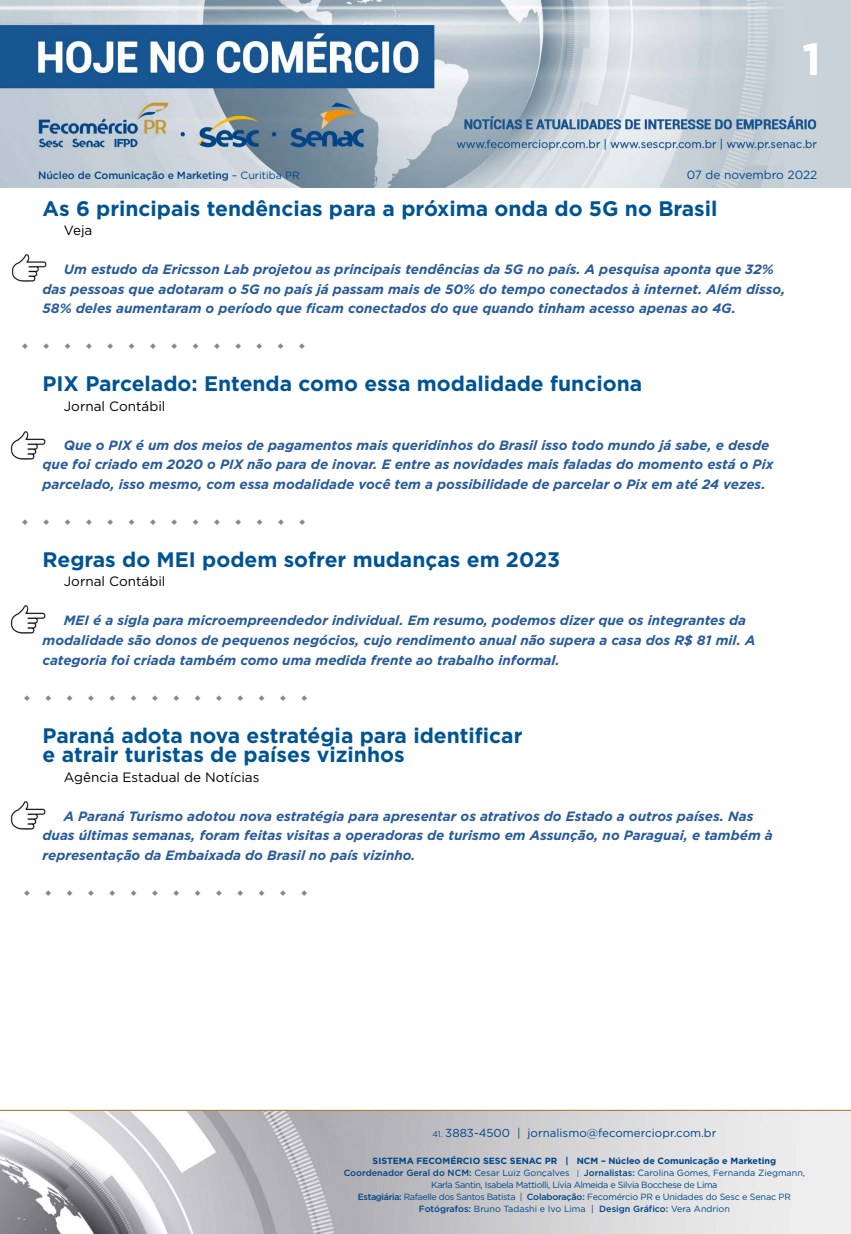
<style>
.page{position:relative;width:851px;height:1234px;background:#fff}
.page>*{position:absolute;margin:0;border:0;box-sizing:border-box;transform-origin:0 0}
.t1{font:700 45px "Gotham";color:#fff}
.t2{font:700 21px/19.5px "Gotham";color:#005493}
.t3{font:italic 700 13.5px/19.5px "Gotham";color:#275b9b}
.t4{font:13.5px "Gotham";color:#000}
.t5{font:11.85px "Gotham";color:#004a93}
.t6{font:11.55px "Gotham";color:#004587}
.t7{font:500 10.5px "Gotham";letter-spacing:-.01em;color:#004587}
.t8{font:9px/12px "Gotham";letter-spacing:-.02em;color:#004587;text-align:center}
.s1{font-weight:400}
.s2{font-size:8.25px}
.s3{font-weight:700}
.s4{font-weight:500}
.s5{font-size:7.65px}
</style>
<div class="page">
<img style="left:0;top:0;width:850px;height:188px">
<img style="left:0;top:1109px;width:850px;height:124px">
<img style="left:11px;top:254px;width:35px;height:28px">
<img style="left:11px;top:431px;width:35px;height:28px">
<img style="left:11px;top:605px;width:35px;height:28px">
<img style="left:11px;top:801px;width:35px;height:28px">
<h1 class="t1" style="left:802px;top:29px;width:20px">1</h1>
<p class="t7" style="left:38px;top:168px;width:263px">Núcleo de Comunicação e Marketing <span class="s1">– Curitiba PR</span></p>
<p class="t5" style="left:686px;top:167px;width:132px">07 de novembro 2022</p>
<h2 class="t2" style="left:43px;top:198px;width:676px">As 6 principais tendências para a próxima onda do 5G no Brasil</h2>
<p class="t4" style="left:64px;top:222px;width:30px">Veja</p>
<p class="t3" style="left:43px;top:259px;width:744px;text-indent:21px">Um estudo da Ericsson Lab projetou as principais tendências da 5G no país. A pesquisa aponta que 32% das pessoas que adotaram o 5G no país já passam mais de 50% do tempo conectados à internet. Além disso,<br>58% deles aumentaram o período que ficam conectados do que quando tinham acesso apenas ao 4G.</p>
<h2 class="t2" style="left:43px;top:374px;width:601px">PIX Parcelado: Entenda como essa modalidade funciona</h2>
<p class="t4" style="left:64px;top:397px;width:103px">Jornal Contábil</p>
<p class="t3" style="left:43px;top:435px;width:732px;text-indent:21px">Que o PIX é um dos meios de pagamentos mais queridinhos do Brasil isso todo mundo já sabe, e desde que foi criado em 2020 o PIX não para de inovar. E entre as novidades mais faladas do momento está o Pix parcelado, isso mesmo, com essa modalidade você tem a possibilidade de parcelar o Pix em até 24 vezes.</p>
<h2 class="t2" style="left:43px;top:549px;width:519px">Regras do MEI podem sofrer mudanças em 2023</h2>
<p class="t4" style="left:64px;top:573px;width:103px">Jornal Contábil</p>
<p class="t3" style="left:43px;top:610px;width:714px;text-indent:21px">MEI é a sigla para microempreendedor individual. Em resumo, podemos dizer que os integrantes da modalidade são donos de pequenos negócios, cujo rendimento anual não supera a casa dos R$ 81 mil. A categoria foi criada também como uma medida frente ao trabalho informal.</p>
<h2 class="t2" style="left:43px;top:725px;width:481px">Paraná adota nova estratégia para identificar e atrair turistas de países vizinhos</h2>
<p class="t4" style="left:64px;top:768px;width:197px">Agência Estadual de Notícias</p>
<p class="t3" style="left:43px;top:805px;width:731px;text-indent:21px">A Paraná Turismo adotou nova estratégia para apresentar os atrativos do Estado a outros países. Nas duas últimas semanas, foram feitas visitas a operadoras de turismo em Assunção, no Paraguai, e também à representação da Embaixada do Brasil no país vizinho.</p>
<p class="t6" style="left:432px;top:1125px;width:285px"><span class="s2">41.</span> 3883-4500 | jornalismo@fecomerciopr.com.br</p>
<p class="t8" style="left:343px;top:1154px;width:463px"><span class="s3">SISTEMA FECOMÉRCIO SESC SENAC PR | NCM – Núcleo de Comunicação e Marketing </span><span class="s4">Coordenador Geral do NCM:</span> Cesar Luiz Gonçalves <span class="s5">|</span> <span class="s4">Jornalistas:</span> Carolina Gomes, Fernanda Ziegmann, Karla Santin, Isabela Mattiolli, Lívia Almeida e Silvia Bocchese de Lima<br><span class="s4">Estagiária:</span> Rafaelle dos Santos Batista | <span class="s4">Colaboração:</span> Fecomércio PR e Unidades do Sesc e Senac PR <span class="s4">Fotógrafos:</span> Bruno Tadashi e Ivo Lima | <span class="s4">Design Gráfico:</span> Vera Andrion</p>
</div>
